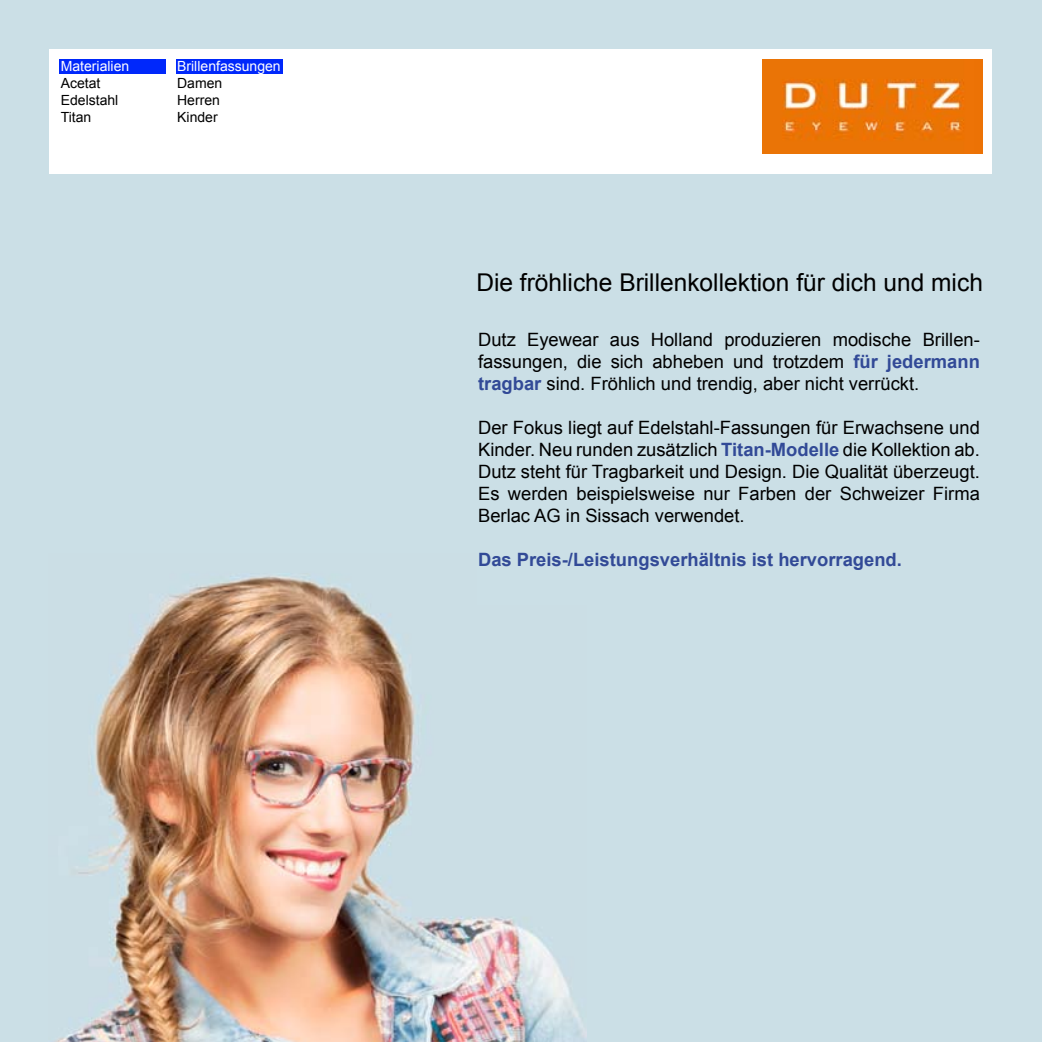
<style>
.page{position:relative;width:1042px;height:1042px;background:#cbdfe6}
.page>*{position:absolute;margin:0;border:0;box-sizing:border-box;transform-origin:0 0}
.t1{font:24.5px "Arial";color:#000}
.t2{font:18.38px/22.1px "Arial";color:#000;text-align:justify}
.t3{font:700 18.38px "Arial";color:#324a97}
.t4{font:14px/16.8px "Arial";color:#000}
.t5{font:14px "Arial";color:#fff}
.s1{font-weight:700;color:#324a97}
</style>
<div class="page">
<div style="left:50px;top:50px;width:942px;height:124px;background:#fff"></div>
<img style="left:762px;top:60px;width:220px;height:94px">
<div style="left:176px;top:60px;width:107px;height:14px;background:#0028fb"></div>
<div style="left:60px;top:60px;width:106px;height:14px;background:#0028fb"></div>
<img style="left:55px;top:576px;width:531px;height:466px">
<div style="left:476px;top:332px;width:506px;height:273px;background:#cbdfe6"></div>
<p class="t5" style="left:61px;top:57px;width:70px">Materialien</p>
<p class="t4" style="left:61px;top:75px;width:59px">Acetat<br>Edelstahl<br>Titan</p>
<p class="t5" style="left:177px;top:57px;width:105px">Brillenfassungen</p>
<p class="t4" style="left:177px;top:75px;width:47px">Damen<br>Herren<br>Kinder</p>
<h1 class="t1" style="left:476px;top:266px;width:508px">Die fröhliche Brillenkollektion für dich und mich</h1>
<p class="t2" style="left:478px;top:328px;width:503px">Dutz Eyewear aus Holland produzieren modische Brillen&shy;fassungen, die sich abheben und trotzdem <span class="s1">für jedermann tragbar</span> sind. Fröhlich und trendig, aber nicht verrückt.</p>
<p class="t2" style="left:478px;top:417px;width:503px">Der Fokus liegt auf Edelstahl-Fassungen für Erwachsene und Kinder. Neu runden zusätzlich <span class="s1">Titan-Modelle</span> die Kollektion ab.<br>Dutz steht für Tragbarkeit und Design. Die Qualität überzeugt.<br>Es werden beispielsweise nur Farben der Schweizer Firma Berlac AG in Sissach verwendet.</p>
<p class="t3" style="left:478px;top:548px;width:425px">Das Preis-/Leistungsverhältnis ist hervorragend.</p>
</div>
